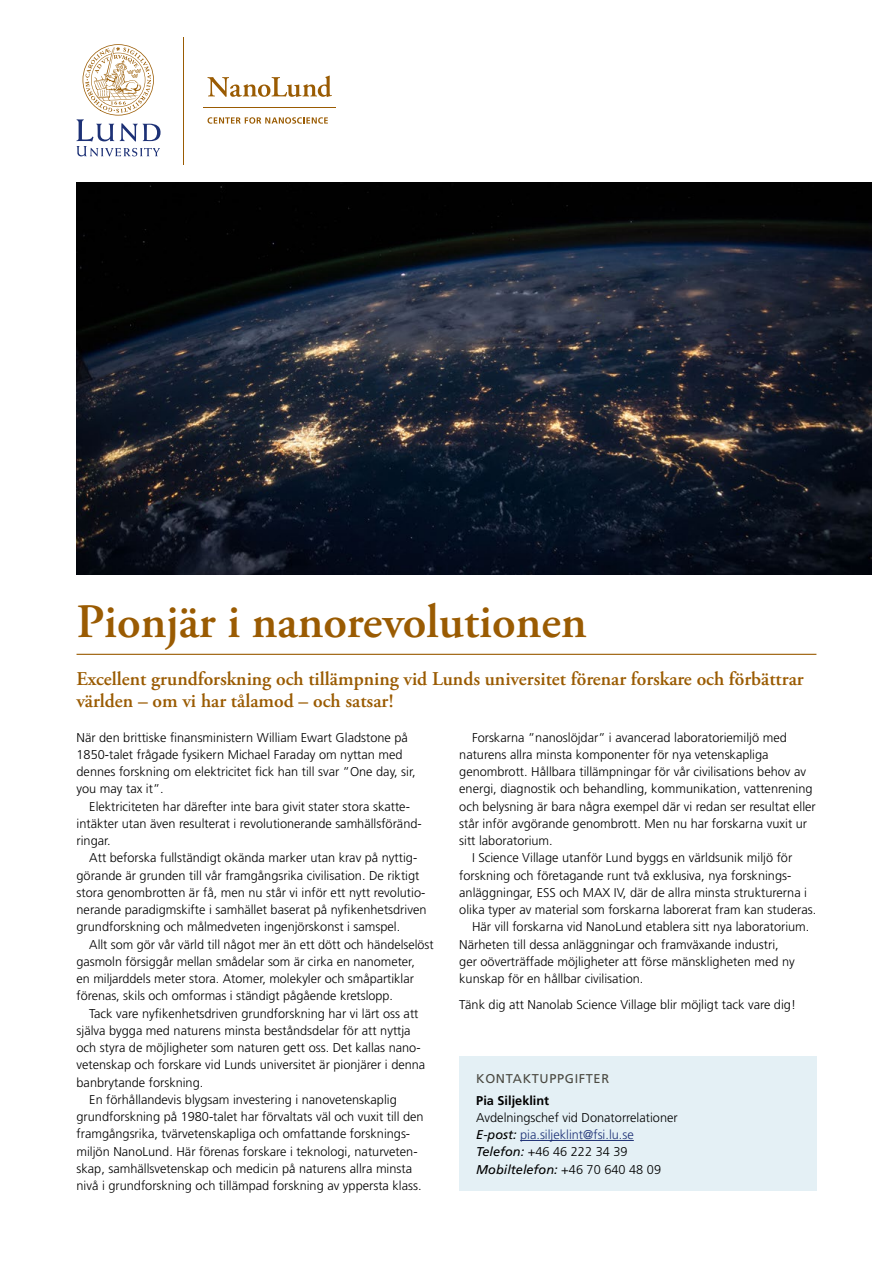
<style>
.page{position:relative;width:893px;height:1263px;background:#fff}
.page>*{position:absolute;margin:0;border:0;box-sizing:border-box;transform-origin:0 0}
.H1_Brons_huvudrubrik{font:600 48px "Adobe Garamond Pro";color:#9a5b02}
.Brons_Ingress{font:600 19.5px/22.5px "Adobe Garamond Pro";color:#9a5b02}
.Svart_Brödtext_med_i{font:300 12.75px/17.2px "Frutiger LT Std";color:#000}
.Svart_Brödtext_utan{font:300 12.75px/17.2px "Frutiger LT Std";color:#000}
.Svart_Brödtext_utan-2{font:300 12.75px "Frutiger LT Std";color:#1d3176}
.Svart_Brödtext_utan-3{font:italic 12.75px "Frutiger LT Std";color:#000}
.Kontakt{font:12.75px "Frutiger LT Std";letter-spacing:.05em;color:#4a4941}
.Svart_Brödtext_utan-4{font:700 12.75px "Frutiger LT Std";color:#000}
.s1{font-weight:400;font-style:italic;color:#000}
.s2{font-weight:400;font-style:italic}
.s3{font-weight:300;font-style:normal}
</style>
<div class="page">
<hr style="left:183px;top:37px;width:1px;height:127px;background:#9a5b02">
<hr style="left:203px;top:107px;width:133px;height:1px;background:#9a5b02">
<svg style="left:77px;top:44px;width:84px;height:112px"></svg>
<svg style="left:207px;top:76px;width:125px;height:21px"></svg>
<svg style="left:208px;top:117px;width:120px;height:7px"></svg>
<img style="left:77px;top:183px;width:795px;height:391px">
<hr style="left:77px;top:654px;width:739px;height:1px;background:#9a5b02">
<div style="left:459px;top:1056px;width:357px;height:135px;background:#e4f0f5"></div>
<hr style="left:520px;top:1140px;width:114px;height:1px;background:#1d3176">
<h1 class="H1_Brons_huvudrubrik" style="left:77px;top:594px;width:511px">Pionjär i nanorevolutionen</h1>
<p class="Brons_Ingress" style="left:77px;top:667px;width:729px">Excellent grundforskning och tillämpning vid Lunds universitet förenar forskare och förbättrar världen – om vi har tålamod – och satsar!</p>
<p class="Svart_Brödtext_utan" style="left:77px;top:729px;width:341px">När den brittiske finansministern William Ewart Gladstone på 1850-talet frågade fysikern Michael Faraday om nyttan med dennes forskning om elektricitet fick han till svar ”One day, sir, you may tax it”.</p>
<p class="Svart_Brödtext_med_i" style="left:77px;top:798px;width:347px;text-indent:13px">Elektriciteten har därefter inte bara givit stater stora skatte&shy;intäkter utan även resulterat i revolutionerande samhällsföränd&shy;ringar.</p>
<p class="Svart_Brödtext_med_i" style="left:77px;top:849px;width:351px;text-indent:13px">Att beforska fullständigt okända marker utan krav på nyttig&shy;görande är grunden till vår framgångsrika civilisation. De riktigt stora genombrotten är få, men nu står vi inför ett nytt revolutio&shy;nerande paradigmskifte i samhället baserat på nyfikenhetsdriven grundforskning och målmedveten ingenjörskonst i samspel.</p>
<p class="Svart_Brödtext_med_i" style="left:77px;top:936px;width:359px;text-indent:13px">Allt som gör vår värld till något mer än ett dött och händelselöst gasmoln försiggår mellan smådelar som är cirka en nanometer,<br>en miljarddels meter stora. Atomer, molekyler och småpartiklar förenas, skils och omformas i ständigt pågående kretslopp.</p>
<p class="Svart_Brödtext_med_i" style="left:77px;top:1005px;width:350px;text-indent:13px">Tack vare nyfikenhetsdriven grundforskning har vi lärt oss att själva bygga med naturens minsta beståndsdelar för att nyttja och styra de möjligheter som naturen gett oss. Det kallas nano&shy;vetenskap och forskare vid Lunds universitet är pionjärer i denna banbrytande forskning.</p>
<p class="Svart_Brödtext_med_i" style="left:77px;top:1091px;width:349px;text-indent:13px">En förhållandevis blygsam investering i nanovetenskaplig grundforskning på 1980-talet har förvaltats väl och vuxit till den framgångsrika, tvärvetenskapliga och omfattande forsknings&shy;miljön NanoLund. Här förenas forskare i teknologi, naturveten&shy;skap, samhällsvetenskap och medicin på naturens allra minsta nivå i grundforskning och tillämpad forskning av yppersta klass.</p>
<p class="Svart_Brödtext_med_i" style="left:459px;top:729px;width:358px;text-indent:13px">Forskarna ”nanoslöjdar” i avancerad laboratoriemiljö med naturens allra minsta komponenter för nya vetenskapliga genombrott. Hållbara tillämpningar för vår civilisations behov av energi, diagnostik och behandling, kommunikation, vattenrening och belysning är bara några exempel där vi redan ser resultat eller står inför avgörande genombrott. Men nu har forskarna vuxit ur sitt laboratorium.</p>
<p class="Svart_Brödtext_med_i" style="left:459px;top:849px;width:359px;text-indent:13px">I Science Village utanför Lund byggs en världsunik miljö för forskning och företagande runt två exklusiva, nya forsknings&shy;anläggningar, ESS och MAX IV, där de allra minsta strukturerna i olika typer av material som forskarna laborerat fram kan studeras.</p>
<p class="Svart_Brödtext_med_i" style="left:459px;top:918px;width:352px;text-indent:13px">Här vill forskarna vid NanoLund etablera sitt nya laboratorium.<br>Närheten till dessa anläggningar och framväxande industri,<br>ger oöverträffade möjligheter att förse mänskligheten med ny kunskap för en hållbar civilisation.</p>
<p class="Svart_Brödtext_utan" style="left:459px;top:996px;width:338px">Tänk dig att Nanolab Science Village blir möjligt tack vare dig!</p>
<h2 class="Kontakt" style="left:476px;top:1071px;width:134px">KONTAKTUPPGIFTER</h2>
<p class="Svart_Brödtext_utan-4" style="left:476px;top:1093px;width:75px">Pia Siljeklint</p>
<p class="Svart_Brödtext_utan" style="left:476px;top:1109px;width:203px">Avdelningschef vid Donatorrelationer</p>
<p class="Svart_Brödtext_utan-2" style="left:476px;top:1127px;width:159px"><span class="s1">E-post:</span> pia.siljeklint@fsi.lu.se</p>
<p class="Svart_Brödtext_utan" style="left:476px;top:1143px;width:153px"><span class="s2">Telefon:</span> +46 46 222 34 39</p>
<p class="Svart_Brödtext_utan-3" style="left:476px;top:1162px;width:186px">Mobiltelefon: <span class="s3">+46 70 640 48 09</span></p>
</div>
